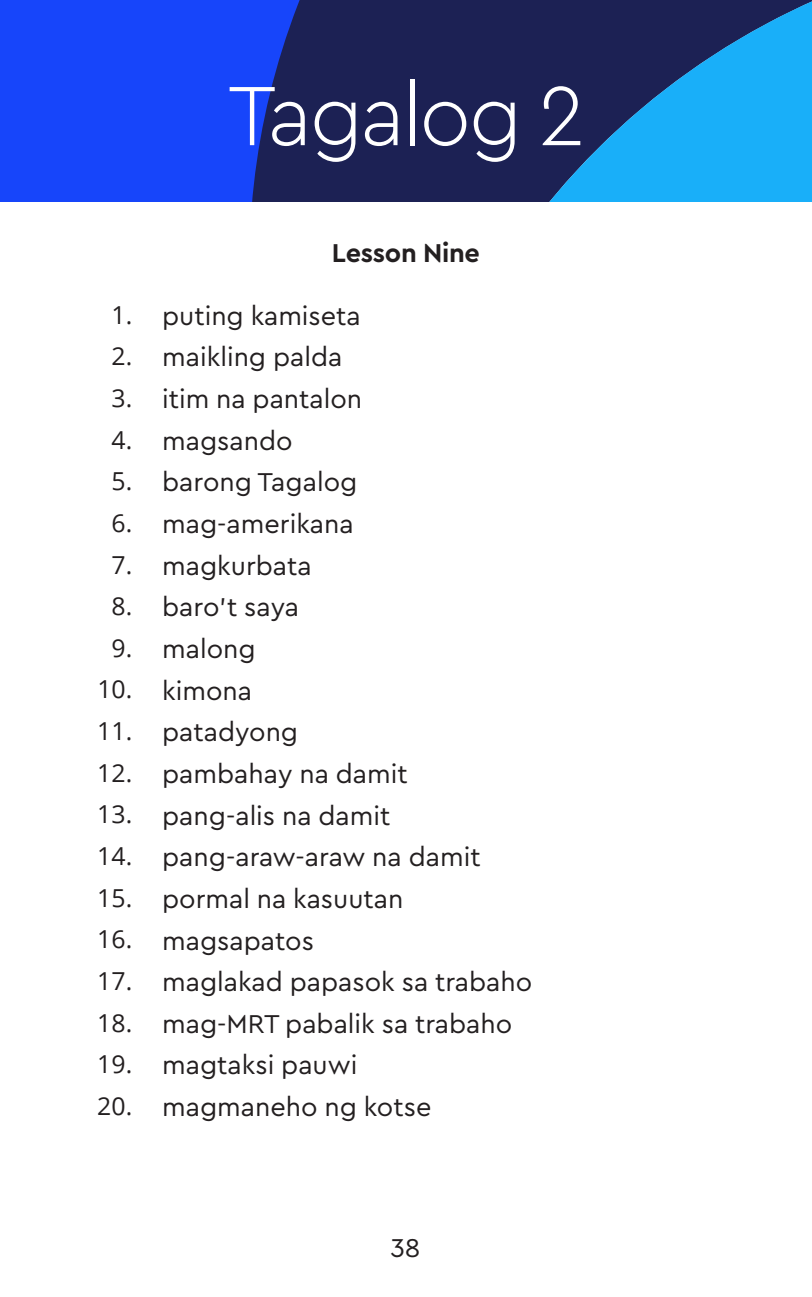
<style>
.page{position:relative;width:812px;height:1297px;background:#fff}
.page>*{position:absolute;margin:0;border:0;box-sizing:border-box;transform-origin:0 0}
.t1{font:300 87.98px "Cera PRO";letter-spacing:-.03em;color:#fff;scale:.96 1}
.List_Paragraph{font:27px "Cera PRO";color:#231f20}
.t2{font:700 27px "Cera PRO";letter-spacing:-.01em;color:#231f20}
.t3{font:24.75px/41.6px "Open Sans";letter-spacing:.015em;color:#231f20;text-align:center}
</style>
<div class="page">
<div style="left:0;top:0;width:207px;height:201px;background:#1745fa"></div>
<svg style="left:207px;top:0;width:84px;height:201px;background:#183cd3"></svg>
<svg style="left:291px;top:0;width:493px;height:201px;background:#1b447d"></svg>
<div style="left:784px;top:0;width:27px;height:201px;background:#19aff9"></div>
<p class="t3" style="left:97px;top:293px;width:37px">1.<br>2.<br>3.<br>4.<br>5.<br>6.<br>7.<br>8.<br>9.<br>10.<br>11.<br>12.<br>13.<br>14.<br>15.<br>16.<br>17.<br>18.<br>19.<br>20.</p>
<h1 class="t1" style="left:227px;top:57px;width:373px">Tagalog 2</h1>
<p class="t2" style="left:332px;top:235px;width:149px">Lesson Nine</p>
<p class="List_Paragraph" style="left:162px;top:297px;width:200px">puting kamiseta</p>
<p class="List_Paragraph" style="left:162px;top:339px;width:182px">maikling palda</p>
<p class="List_Paragraph" style="left:162px;top:381px;width:201px">itim na pantalon</p>
<p class="List_Paragraph" style="left:162px;top:422px;width:132px">magsando</p>
<p class="List_Paragraph" style="left:162px;top:464px;width:197px">barong Tagalog</p>
<p class="List_Paragraph" style="left:162px;top:506px;width:193px">mag-amerikana</p>
<p class="List_Paragraph" style="left:162px;top:547px;width:151px">magkurbata</p>
<p class="List_Paragraph" style="left:162px;top:589px;width:138px">baro’t saya</p>
<p class="List_Paragraph" style="left:162px;top:630px;width:95px">malong</p>
<p class="List_Paragraph" style="left:162px;top:672px;width:91px">kimona</p>
<p class="List_Paragraph" style="left:162px;top:714px;width:137px">patadyong</p>
<p class="List_Paragraph" style="left:162px;top:755px;width:247px">pambahay na damit</p>
<p class="List_Paragraph" style="left:162px;top:797px;width:229px">pang-alis na damit</p>
<p class="List_Paragraph" style="left:162px;top:839px;width:320px">pang-araw-araw na damit</p>
<p class="List_Paragraph" style="left:162px;top:880px;width:242px">pormal na kasuutan</p>
<p class="List_Paragraph" style="left:162px;top:922px;width:153px">magsapatos</p>
<p class="List_Paragraph" style="left:162px;top:963px;width:371px">maglakad papasok sa trabaho</p>
<p class="List_Paragraph" style="left:162px;top:1005px;width:351px">mag-MRT pabalik sa trabaho</p>
<p class="List_Paragraph" style="left:162px;top:1047px;width:197px">magtaksi pauwi</p>
<p class="List_Paragraph" style="left:162px;top:1088px;width:271px">magmaneho ng kotse</p>
<p class="List_Paragraph" style="left:390px;top:1229px;width:32px">38</p>
</div>
